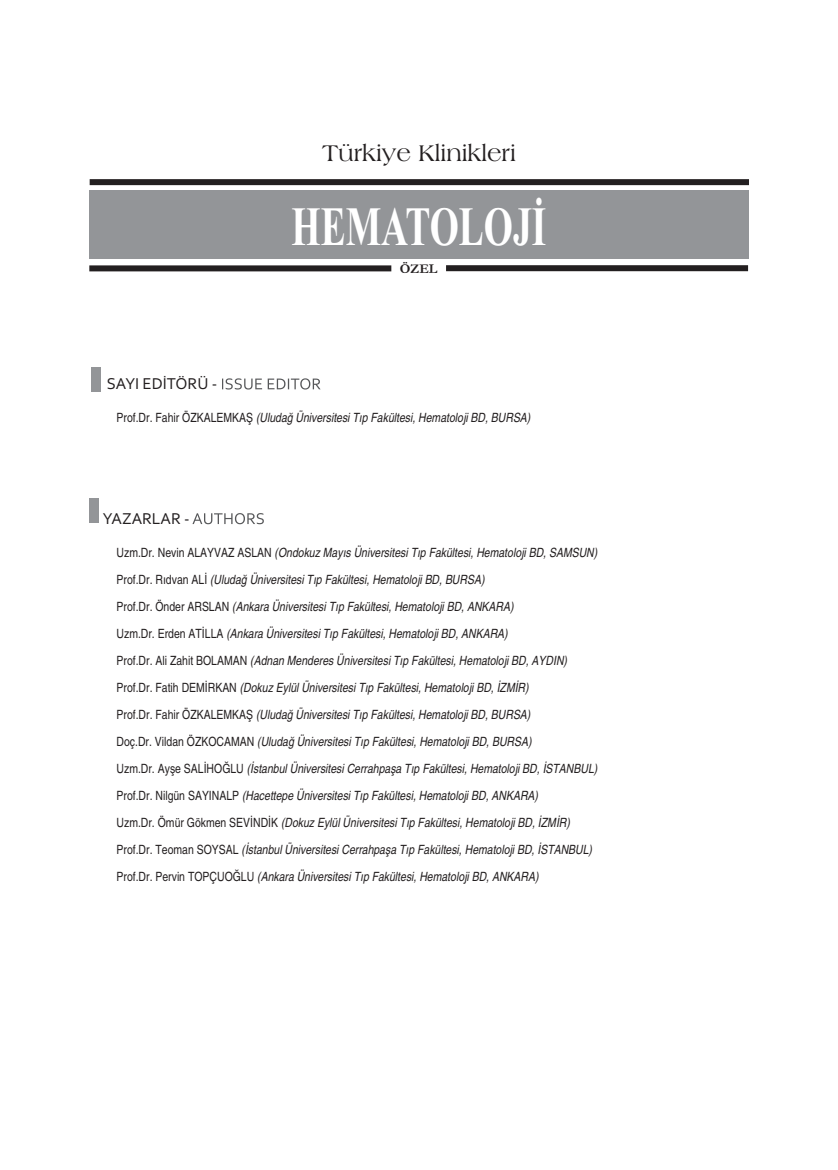
<style>
.page{position:relative;width:838px;height:1170px;background:#fff}
.page>*{position:absolute;margin:0;border:0;box-sizing:border-box;transform-origin:0 0}
.t1{font:700 55.35px "Times New Roman";color:#fff;scale:.68 1}
.t2{font:24px "Americana BT Roman";color:#231f20}
.t3{font:16.5px "Corbel";color:#231f20}
.t4{font:700 13.5px "Garamond";color:#231f20}
.t5{font:italic condensed 12.75px/27px "Helvetica";color:#231f20}
.s1{font-style:normal}
</style>
<div class="page">
<div style="left:89px;top:191px;width:659px;height:68px;background:#939598"></div>
<div style="left:90px;top:179px;width:659px;height:6px;background:#231f20"></div>
<div style="left:89px;top:265px;width:302px;height:6px;background:#231f20"></div>
<div style="left:446px;top:265px;width:302px;height:6px;background:#231f20"></div>
<div style="left:91px;top:367px;width:9px;height:25px;background:#939598"></div>
<svg style="left:222px;top:378px;width:67px;height:11px"></svg>
<div style="left:89px;top:497px;width:10px;height:25px;background:#939598"></div>
<svg style="left:192px;top:513px;width:72px;height:11px"></svg>
<p class="t3" style="left:107px;top:374px;width:112px">SAYI EDİTÖRÜ -</p>
<h2 class="t2" style="left:322px;top:138px;width:195px">Türkiye Klinikleri</h2>
<h1 class="t1" style="left:291px;top:193px;width:376px">HEMATOLOJİ</h1>
<p class="t4" style="left:399px;top:260px;width:39px">ÖZEL</p>
<p class="t5" style="left:117px;top:403px;width:415px"><span class="s1">Prof.Dr. Fahir ÖZKALEMKAŞ</span> (Uludağ Üniversitesi Tıp Fakültesi, Hematoloji BD, BURSA)</p>
<p class="t3" style="left:103px;top:508px;width:88px">YAZARLAR -</p>
<p class="t5" style="left:117px;top:538px;width:482px"><span class="s1">Uzm.Dr. Nevin ALAYVAZ ASLAN</span> (Ondokuz Mayıs Üniversitesi Tıp Fakültesi, Hematoloji BD, SAMSUN)<br><span class="s1">Prof.Dr. Rıdvan ALİ</span> (Uludağ Üniversitesi Tıp Fakültesi, Hematoloji BD, BURSA)<br><span class="s1">Prof.Dr. Önder ARSLAN</span> (Ankara Üniversitesi Tıp Fakültesi, Hematoloji BD, ANKARA)<br><span class="s1">Uzm.Dr. Erden ATİLLA</span> (Ankara Üniversitesi Tıp Fakültesi, Hematoloji BD, ANKARA)<br><span class="s1">Prof.Dr. Ali Zahit BOLAMAN</span> (Adnan Menderes Üniversitesi Tıp Fakültesi, Hematoloji BD, AYDIN)<br><span class="s1">Prof.Dr. Fatih DEMİRKAN</span> (Dokuz Eylül Üniversitesi Tıp Fakültesi, Hematoloji BD, İZMİR)<br><span class="s1">Prof.Dr. Fahir ÖZKALEMKAŞ</span> (Uludağ Üniversitesi Tıp Fakültesi, Hematoloji BD, BURSA)<br><span class="s1">Doç.Dr. Vildan ÖZKOCAMAN</span> (Uludağ Üniversitesi Tıp Fakültesi, Hematoloji BD, BURSA)<br><span class="s1">Uzm.Dr. Ayşe SALİHOĞLU</span> (İstanbul Üniversitesi Cerrahpaşa Tıp Fakültesi, Hematoloji BD, İSTANBUL)<br><span class="s1">Prof.Dr. Nilgün SAYINALP</span> (Hacettepe Üniversitesi Tıp Fakültesi, Hematoloji BD, ANKARA)<br><span class="s1">Uzm.Dr. Ömür Gökmen SEVİNDİK</span> (Dokuz Eylül Üniversitesi Tıp Fakültesi, Hematoloji BD, İZMİR)<br><span class="s1">Prof.Dr. Teoman SOYSAL</span> (İstanbul Üniversitesi Cerrahpaşa Tıp Fakültesi, Hematoloji BD, İSTANBUL)<br><span class="s1">Prof.Dr. Pervin TOPÇUOĞLU</span> (Ankara Üniversitesi Tıp Fakültesi, Hematoloji BD, ANKARA)</p>
</div>
